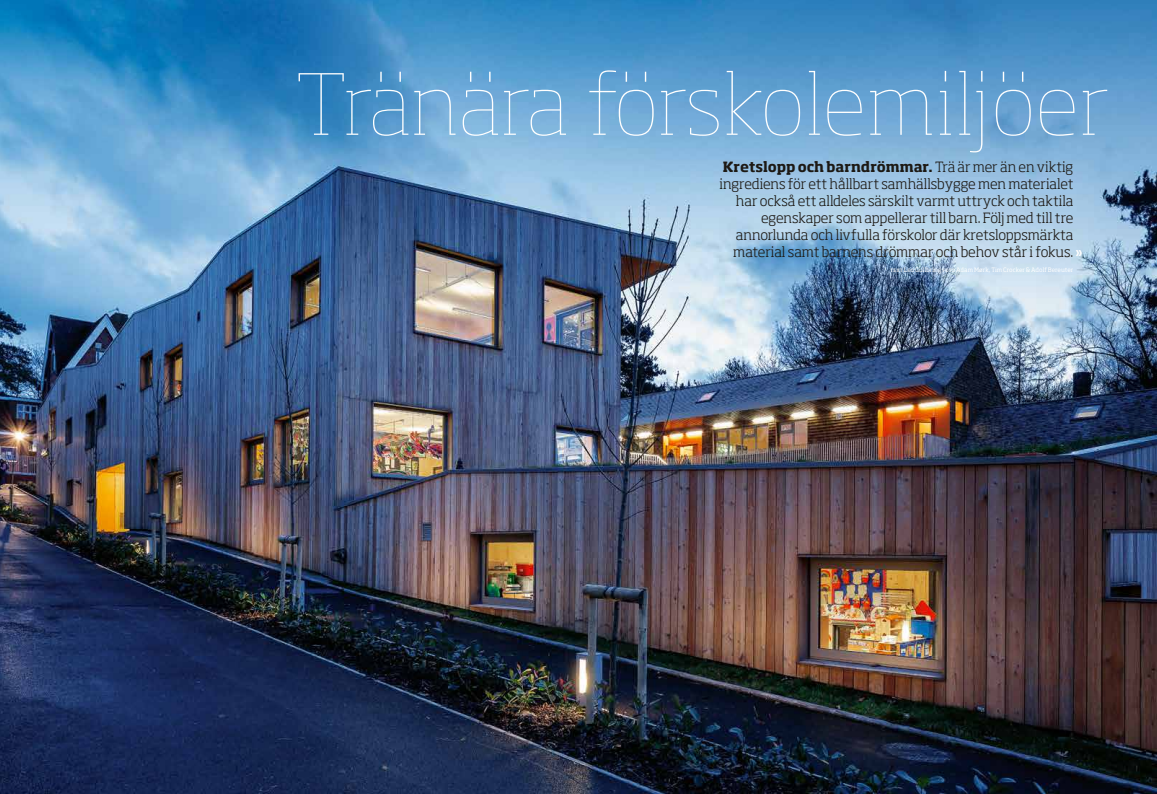
<style>
.page{position:relative;width:1157px;height:794px;background:#fff}
.page>*{position:absolute;margin:0;border:0;box-sizing:border-box;transform-origin:0 0}
.t1{font:100 83px "Soho Std";letter-spacing:-.005em;color:#fff}
.t2{font:300 14px "Soho Std";letter-spacing:-.005em;color:#1d1914}
.t3{font:700 14px "Soho Std";color:#1d1914}
.t4{font:6px "Soho Std";letter-spacing:.005em;color:#fff}
.s1{font-weight:300}
.s2{font-weight:500;color:#fff}
</style>
<div class="page">
<img style="left:0;top:0;width:1157px;height:794px">
<h1 class="t1" style="left:296px;top:52px;width:813px">Tränära förskolemiljöer</h1>
<p class="t3" style="left:723px;top:158px;width:352px">Kretslopp och barndrömmar. <span class="s1">Trä är mer än en viktig</span></p>
<p class="t2" style="left:719px;top:175px;width:355px">ingrediens för ett hållbart samhällsbygge men materialet</p>
<p class="t2" style="left:736px;top:192px;width:339px">har också ett alldeles särskilt varmt uttryck och taktila</p>
<p class="t2" style="left:761px;top:209px;width:314px">egenskaper som appellerar till barn. Följ med till tre</p>
<p class="t2" style="left:736px;top:226px;width:339px">annorlunda och livfulla förskolor där kretsloppsmärkta</p>
<p class="t2" style="left:733px;top:243px;width:351px">material samt barnens drömmar och behov står i fokus. <span class="s2">»</span></p>
<p class="t4" style="left:890px;top:266px;width:185px">text Leo Gullbring foto Adam Mørk, Tim Crocker &amp; Adolf Bereuter</p>
</div>
